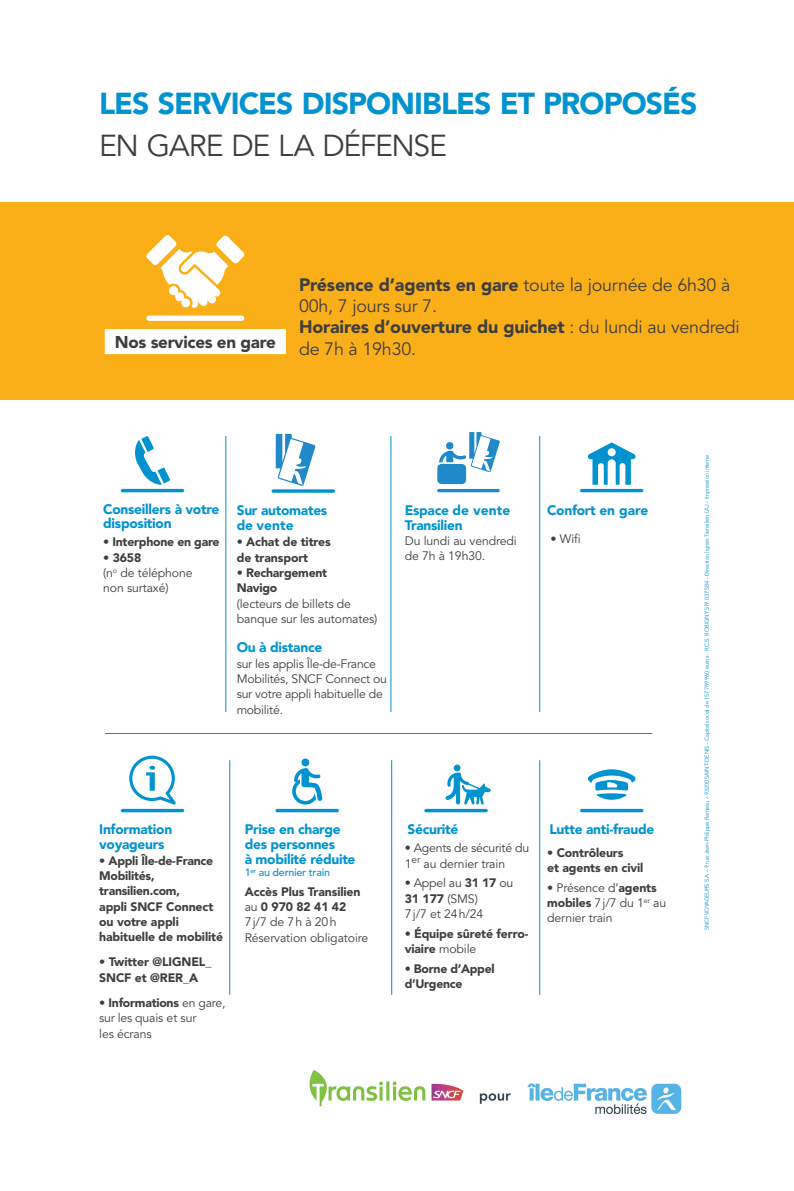
<style>
.page{position:relative;width:794px;height:1191px;background:#fff}
.page>*{position:absolute;margin:0;border:0;box-sizing:border-box;transform-origin:0 0}
.t1{font:900 30.1px "Avenir LT Std";letter-spacing:-.03em;color:#0093d0}
.t2{font:30.1px "Avenir LT Std";letter-spacing:-.04em;color:#3e3e3f}
.t3{font:17.85px/21.4px "Avenir LT Std";letter-spacing:-.01em;color:#3e3e3f}
.texte_sur_vert{font:900 17.01px "Avenir LT Std";letter-spacing:-.02em;color:#3e3e3f}
.texte_sur_vert-2{font:900 13.79px/14.8px "Avenir LT Std";letter-spacing:-.02em;color:#0093d0}
.texte_sur_vert-3{font:900 13.72px "Avenir LT Std";letter-spacing:-.02em;color:#0093d0}
.texte_sur_vert-4{font:12.25px/15.3px "Avenir LT Std";letter-spacing:-.01em;color:#3e3e3f}
.texte_sur_vert-5{font:900 12.25px/15.3px "Avenir LT Std";letter-spacing:-.01em;color:#3e3e3f}
.texte_sur_vert-6{font:500 10.71px "Avenir LT Std";letter-spacing:-.02em;color:#0093d0}
.t4{font:5.67px "Avenir LT Std";letter-spacing:-.025em;color:#0093d0}
.s1{font-weight:900}
.s2{font-weight:400}
</style>
<div class="page">
<img style="left:309px;top:1070px;width:373px;height:45px">
<svg style="left:437px;top:432px;width:63px;height:60px"></svg>
<div style="left:0;top:201px;width:794px;height:198px;background:#faaf18"></div>
<div style="left:105px;top:329px;width:181px;height:25px;background:#fff"></div>
<div style="left:146px;top:315px;width:98px;height:6px;background:#fff;border-radius:3px"></div>
<svg style="left:146px;top:235px;width:98px;height:73px"></svg>
<svg style="left:129px;top:755px;width:47px;height:49px"></svg>
<hr style="left:121px;top:809px;width:63px;height:3px;background:#0093d0;border-radius:2px">
<hr style="left:275px;top:809px;width:64px;height:3px;background:#0093d0;border-radius:2px">
<div style="left:301px;top:758px;width:8px;height:8px;background:#0093d0;border-radius:50%"></div>
<svg style="left:292px;top:768px;width:30px;height:36px"></svg>
<hr style="left:424px;top:809px;width:64px;height:3px;background:#0093d0;border-radius:2px">
<div style="left:454px;top:764px;width:6px;height:7px;background:#0093d0;border-radius:50%"></div>
<svg style="left:445px;top:772px;width:46px;height:32px"></svg>
<svg style="left:588px;top:769px;width:47px;height:30px"></svg>
<hr style="left:229px;top:760px;width:1px;height:234px;background:#0093d0">
<hr style="left:391px;top:760px;width:1px;height:234px;background:#0093d0">
<hr style="left:539px;top:760px;width:1px;height:234px;background:#0093d0">
<hr style="left:225px;top:436px;width:1px;height:276px;background:#0093d0">
<hr style="left:390px;top:436px;width:1px;height:276px;background:#0093d0">
<hr style="left:539px;top:436px;width:1px;height:276px;background:#0093d0">
<svg style="left:135px;top:436px;width:35px;height:49px"></svg>
<hr style="left:121px;top:489px;width:63px;height:3px;background:#0093d0;border-radius:2px">
<hr style="left:580px;top:489px;width:63px;height:3px;background:#0093d0;border-radius:2px">
<svg style="left:587px;top:442px;width:49px;height:43px"></svg>
<svg style="left:272px;top:489px;width:63px;height:4px"></svg>
<hr style="left:105px;top:733px;width:547px;height:1px;background:#0093d0">
<svg style="left:275px;top:434px;width:41px;height:52px"></svg>
<hr style="left:580px;top:809px;width:63px;height:3px;background:#0093d0;border-radius:2px">
<p class="t1" style="left:99px;top:86px;width:599px">LES SERVICES DISPONIBLES ET PROPOSÉS</p>
<p class="t2" style="left:99px;top:128px;width:349px">EN GARE DE LA DÉFENSE</p>
<p class="texte_sur_vert" style="left:115px;top:331px;width:162px">Nos services en gare</p>
<p class="t3" style="left:299px;top:274px;width:442px"><span class="s1">Présence d’agents en gare</span> toute la journée de 6h30 à 00h, 7 jours sur 7.<br><span class="s1">Horaires d’ouverture du guichet</span> : du lundi au vendredi de 7h à 19h30.</p>
<p class="texte_sur_vert-2" style="left:103px;top:501px;width:118px">Conseillers à votre disposition</p>
<p class="texte_sur_vert-3" style="left:405px;top:502px;width:107px">Espace de vente</p>
<p class="texte_sur_vert-3" style="left:237px;top:502px;width:92px">Sur automates</p>
<p class="texte_sur_vert-3" style="left:237px;top:516px;width:58px">de vente</p>
<p class="texte_sur_vert-3" style="left:405px;top:516px;width:59px">Transilien</p>
<p class="texte_sur_vert-4" style="left:405px;top:533px;width:114px">Du lundi au vendredi de 7h à 19h30.</p>
<p class="texte_sur_vert-5" style="left:103px;top:534px;width:118px">• Interphone en gare</p>
<p class="texte_sur_vert-5" style="left:103px;top:549px;width:40px">• 3658</p>
<p class="texte_sur_vert-4" style="left:103px;top:565px;width:91px">(n<sup>o</sup> de téléphone non surtaxé)</p>
<p class="texte_sur_vert-5" style="left:237px;top:534px;width:95px">• Achat de titres de transport</p>
<p class="texte_sur_vert-5" style="left:237px;top:565px;width:92px">• Rechargement<br>Navigo</p>
<p class="texte_sur_vert-4" style="left:237px;top:596px;width:142px">(lecteurs de billets de banque sur les automates)</p>
<p class="texte_sur_vert-3" style="left:237px;top:639px;width:87px">Ou à distance</p>
<p class="texte_sur_vert-4" style="left:237px;top:656px;width:152px">sur les applis Île-de-France<br>Mobilités, SNCF Connect ou sur votre appli habituelle de mobilité.</p>
<p class="texte_sur_vert-3" style="left:547px;top:502px;width:103px">Confort en gare</p>
<p class="texte_sur_vert-4" style="left:550px;top:532px;width:32px">• Wifi</p>
<p class="texte_sur_vert-3" style="left:99px;top:821px;width:74px">Information</p>
<p class="texte_sur_vert-3" style="left:99px;top:836px;width:67px">voyageurs</p>
<p class="texte_sur_vert-5" style="left:99px;top:852px;width:125px">• Appli Île-de-France<br>Mobilités, transilien.com,<br>appli SNCF Connect ou votre appli habituelle de mobilité</p>
<p class="texte_sur_vert-5" style="left:99px;top:954px;width:114px">• Twitter @LIGNEL_<br>SNCF et @RER_A</p>
<p class="texte_sur_vert-4" style="left:99px;top:995px;width:128px"><span class="s1">• Informations</span> en gare, sur les quais et sur<br>les écrans</p>
<p class="texte_sur_vert-3" style="left:245px;top:821px;width:98px">Prise en charge</p>
<p class="texte_sur_vert-3" style="left:245px;top:835px;width:92px">des personnes</p>
<p class="texte_sur_vert-3" style="left:245px;top:850px;width:112px">à mobilité réduite</p>
<p class="texte_sur_vert-6" style="left:245px;top:866px;width:87px">1<sup>er</sup> au dernier train</p>
<p class="texte_sur_vert-4" style="left:245px;top:884px;width:125px"><span class="s1">Accès Plus Transilien </span>au <span class="s1">0 970 82 41 42<br></span>7j/7 de 7h à 20h<br>Réservation obligatoire</p>
<p class="texte_sur_vert-3" style="left:407px;top:821px;width:52px">Sécurité</p>
<p class="texte_sur_vert-3" style="left:549px;top:821px;width:106px">Lutte anti-fraude</p>
<p class="texte_sur_vert-4" style="left:405px;top:840px;width:126px">• Agents de sécurité du<br>1<sup>er</sup> au dernier train</p>
<p class="texte_sur_vert-4" style="left:405px;top:875px;width:110px">• Appel au <span class="s1">31 17</span> ou<br><span class="s1">31 177</span> (SMS)<br>7j/7 et 24h/24</p>
<p class="texte_sur_vert-5" style="left:405px;top:925px;width:125px"><span class="s2">•</span> Équipe sûreté ferro&shy;viaire <span class="s2">mobile</span></p>
<p class="texte_sur_vert-5" style="left:405px;top:960px;width:91px">• Borne d’Appel</p>
<p class="texte_sur_vert-5" style="left:405px;top:976px;width:59px">d’Urgence</p>
<p class="texte_sur_vert-5" style="left:547px;top:845px;width:98px">• Contrôleurs<br>et agents en civil</p>
<p class="texte_sur_vert-4" style="left:547px;top:880px;width:121px">• Présence d’<span class="s1">agents mobiles</span> 7j/7 du 1<sup>er</sup> au dernier train</p>
<p class="t4" style="left:703px;top:930px;width:477px;rotate:-90deg">SNCF VOYAGEURS S.A – 9 rue Jean-Philippe Rameau – 93200 SAINT-DENIS - Capital social de 157 789 960 euros - R.C.S. BOBIGNY 519 037 584 - Direction lignes Transilien LAJ - Impression interne</p>
</div>
